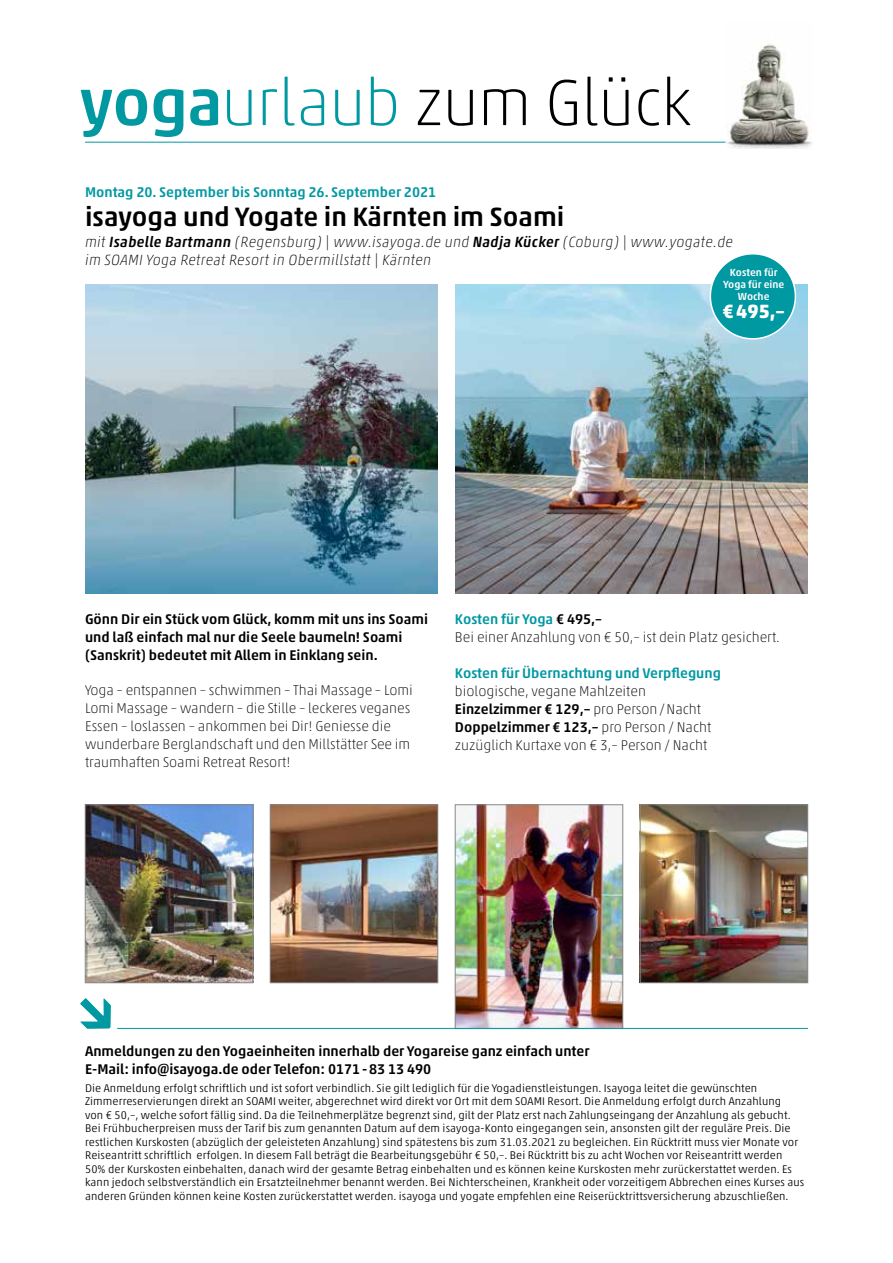
<style>
.page{position:relative;width:893px;height:1263px;background:#fff}
.page>*{position:absolute;margin:0;border:0;box-sizing:border-box;transform-origin:0 0}
.t1{font:500 67.5px "Akko Std";color:#0098a1}
.t2{font:100 66px "Akko Std";letter-spacing:-.02em;color:#000}
.t3{font:500 27px "Akko Std";color:#000}
.t4{font:700 19.5px "Akko Std";color:#fff}
.t5{font:italic 100 15px/18px "Akko Std";letter-spacing:.02em;color:#000}
.t6{font:100 14.25px/18px "Akko Std";color:#000}
.t7{font:500 14.25px/18px "Akko Std";color:#000}
.t8{font:500 14.25px "Akko Std";color:#0098a1}
.t9{font:300 11.25px/13.5px "Akko Std";letter-spacing:.01em;color:#000}
.t10{font:500 10.5px/12px "Akko Std";color:#fff;text-align:center}
.s1{font-weight:500;color:#0098a1}
.s2{color:#0098a1}
.s3{font-weight:500}
</style>
<div class="page">
<img style="left:726px;top:44px;width:86px;height:104px">
<img style="left:455px;top:285px;width:353px;height:308px">
<img style="left:457px;top:806px;width:164px;height:221px">
<div style="left:455px;top:804px;width:168px;height:225px;border:1px solid #87888a"></div>
<img style="left:642px;top:806px;width:164px;height:175px">
<div style="left:640px;top:804px;width:168px;height:179px;border:1px solid #87888a"></div>
<img style="left:85px;top:285px;width:353px;height:308px">
<div style="left:710px;top:254px;width:85px;height:85px;background:#0098a1;border-radius:50%"></div>
<div style="left:710px;top:253px;width:86px;height:87px;border:2px solid #fff;border-radius:50%"></div>
<hr style="left:85px;top:142px;width:640px;height:1px;background:#0098a1">
<hr style="left:117px;top:1028px;width:691px;height:1px;background:#0098a1">
<img style="left:272px;top:806px;width:164px;height:175px">
<div style="left:270px;top:804px;width:168px;height:179px;border:1px solid #87888a"></div>
<img style="left:87px;top:806px;width:164px;height:175px">
<div style="left:85px;top:804px;width:168px;height:179px;border:1px solid #87888a"></div>
<h2 class="t2" style="left:80px;top:63px;width:613px"><span class="s1">yoga</span><span class="s2">urlaub</span> zum Glück</h2>
<p class="t8" style="left:85px;top:183px;width:353px">Montag 20. September bis Sonntag 26. September 2021</p>
<h3 class="t3" style="left:85px;top:200px;width:481px">isayoga und Yogate in Kärnten im Soami</h3>
<h3 class="t5" style="left:85px;top:233px;width:650px">mit <span class="s3">Isabelle Bartmann</span> (Regensburg) | www.isayoga.de und <span class="s3">Nadja Kücker</span> (Coburg) | www.yogate.de im SOAMI Yoga Retreat Resort in Obermillstatt | Kärnten</h3>
<p class="t10" style="left:723px;top:266px;width:63px">Kosten für<br>Yoga für eine<br>Woche</p>
<h3 class="t4" style="left:722px;top:299px;width:64px">€495,–</h3>
<p class="t7" style="left:85px;top:610px;width:344px">Gönn Dir ein Stück vom Glück, komm mit uns ins Soami und laß einfach mal nur die Seele baumeln! Soami (Sanskrit) bedeutet mit Allem in Einklang sein.</p>
<p class="t6" style="left:85px;top:681px;width:329px">Yoga – entspannen – schwimmen – Thai Massage – Lomi Lomi Massage – wandern – die Stille – leckeres veganes Essen – loslassen – ankommen bei Dir! Geniesse die wunderbare Berglandschaft und den Millstätter See im traumhaften Soami Retreat Resort!</p>
<p class="t6" style="left:455px;top:610px;width:326px"><span class="s1">Kosten für Yoga</span> <span class="s3">€ 495,–<br></span>Bei einer Anzahlung von € 50,– ist dein Platz gesichert.</p>
<p class="t8" style="left:455px;top:664px;width:267px">Kosten für Übernachtung und Verpflegung</p>
<p class="t6" style="left:455px;top:682px;width:258px">biologische, vegane Mahlzeiten <span class="s3">Einzelzimmer € 129,–</span> pro Person/Nacht <span class="s3">Doppelzimmer € 123,–</span> pro Person / Nacht zuzüglich Kurtaxe von € 3,– Person / Nacht</p>
<h1 class="t1" style="left:75px;top:969px;width:44px">↘</h1>
<p class="t7" style="left:85px;top:1042px;width:506px">Anmeldungen zu den Yogaeinheiten innerhalb der Yogareise ganz einfach unter<br>E-Mail: info@isayoga.de oder Telefon: 0171-83 13 490</p>
<p class="t9" style="left:85px;top:1081px;width:721px">Die Anmeldung erfolgt schriftlich und ist sofort verbindlich. Sie gilt lediglich für die Yogadienstleistungen. Isayoga leitet die gewünschten Zimmerreservierungen direkt an SOAMI weiter, abgerechnet wird direkt vor Ort mit dem SOAMI Resort. Die Anmeldung erfolgt durch Anzahlung<br>von € 50,–, welche sofort fällig sind. Da die Teilnehmerplätze begrenzt sind, gilt der Platz erst nach Zahlungseingang der Anzahlung als gebucht.<br>Bei Frühbucherpreisen muss der Tarif bis zum genannten Datum auf dem isayoga-Konto eingegangen sein, ansonsten gilt der reguläre Preis. Die restlichen Kurskosten (abzüglich der geleisteten Anzahlung) sind spätestens bis zum 31.03.2021 zu begleichen. Ein Rücktritt muss vier Monate vor Reiseantritt schriftlich erfolgen. In diesem Fall beträgt die Bearbeitungsgebühr € 50,–. Bei Rücktritt bis zu acht Wochen vor Reiseantritt werden 50% der Kurskosten einbehalten, danach wird der gesamte Betrag einbehalten und es können keine Kurskosten mehr zurückerstattet werden. Es kann jedoch selbstverständlich ein Ersatzteilnehmer benannt werden. Bei Nichterscheinen, Krankheit oder vorzeitigem Abbrechen eines Kurses aus anderen Gründen können keine Kosten zurückerstattet werden. isayoga und yogate empfehlen eine Reiserücktrittsversicherung abzuschließen.</p>
</div>
